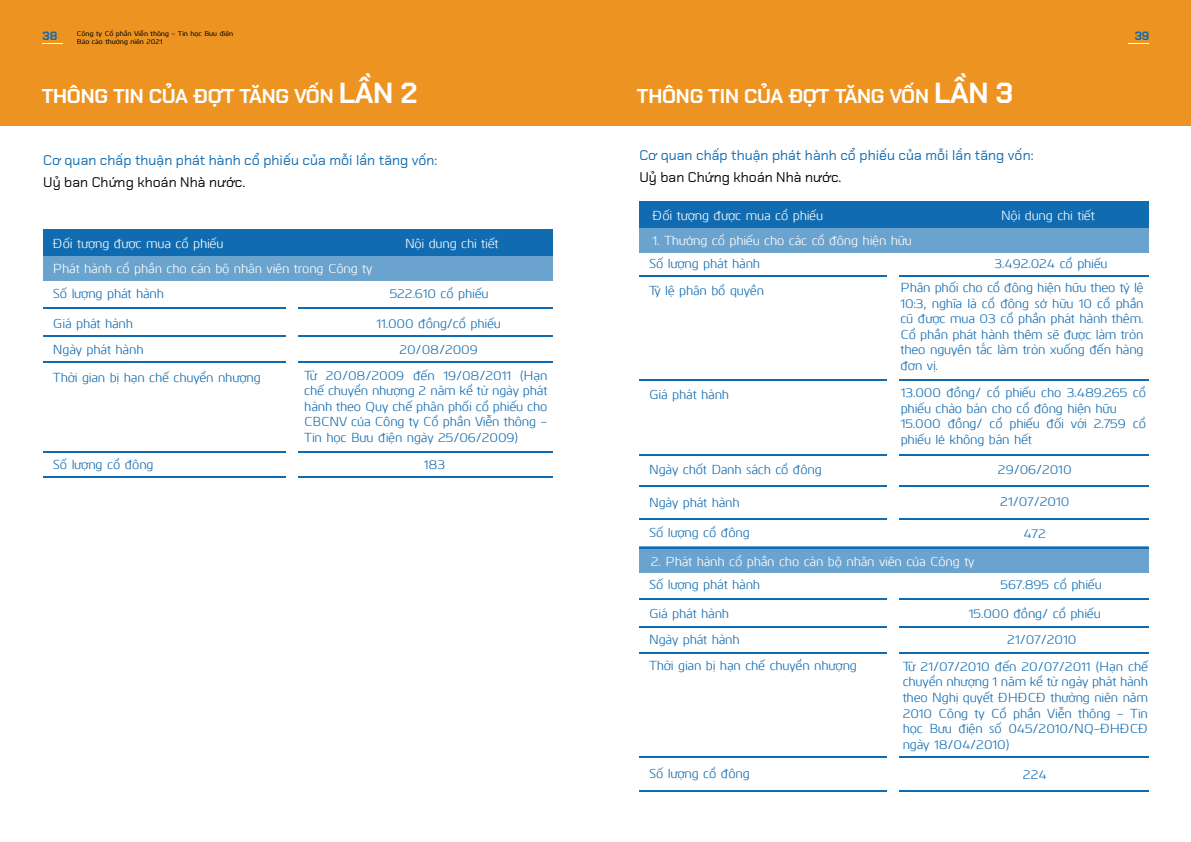
<style>
.page{position:relative;width:1191px;height:842px;background:#fff}
.page>*{position:absolute;margin:0;border:0;box-sizing:border-box;transform-origin:0 0}
.t1{font:700 20px "Chakra Petch";letter-spacing:-.01em;color:#fff}
.t2{font:14px "Chakra Petch";letter-spacing:.005em;color:#106bb0}
.t3{font:14px "Chakra Petch";letter-spacing:.005em;color:#050504}
.t4{font:13px/15.6px "Kuro";letter-spacing:-.01em;color:#106bb0;text-align:justify}
.t5{font:13px "Kuro";letter-spacing:-.01em;color:#fff}
.t6{font:700 12px "Chakra Petch";color:#0f6bae}
.t7{font:500 7px "Kuro";color:#050504}
.s1{font-size:29px}
</style>
<div class="page">
<div style="left:0;top:0;width:1191px;height:126px;background:#ed9321"></div>
<div style="left:43px;top:229px;width:510px;height:27px;background:#106bb0"></div>
<div style="left:43px;top:254px;width:510px;height:26px;background:#6aa3ce"></div>
<hr style="left:43px;top:307px;width:510px;height:2px;background:#106bb0">
<hr style="left:43px;top:336px;width:510px;height:1px;background:#106bb0">
<hr style="left:43px;top:362px;width:510px;height:1px;background:#106bb0">
<hr style="left:43px;top:477px;width:510px;height:1px;background:#106bb0">
<hr style="left:43px;top:452px;width:510px;height:1px;background:#106bb0">
<div style="left:286px;top:294px;width:12px;height:188px;background:#fff"></div>
<div style="left:639px;top:547px;width:509px;height:26px;background:#6aa3ce"></div>
<hr style="left:639px;top:455px;width:509px;height:1px;background:#106bb0">
<hr style="left:639px;top:485px;width:509px;height:2px;background:#106bb0">
<hr style="left:639px;top:518px;width:509px;height:2px;background:#106bb0">
<hr style="left:639px;top:547px;width:509px;height:1px;background:#106bb0">
<div style="left:639px;top:201px;width:509px;height:27px;background:#106bb0"></div>
<div style="left:639px;top:226px;width:509px;height:26px;background:#6aa3ce"></div>
<hr style="left:639px;top:275px;width:509px;height:2px;background:#106bb0">
<hr style="left:639px;top:379px;width:509px;height:2px;background:#106bb0">
<hr style="left:639px;top:598px;width:509px;height:1px;background:#106bb0">
<hr style="left:639px;top:626px;width:509px;height:2px;background:#106bb0">
<hr style="left:639px;top:652px;width:509px;height:2px;background:#106bb0">
<hr style="left:639px;top:756px;width:509px;height:1px;background:#106bb0">
<hr style="left:639px;top:790px;width:509px;height:2px;background:#106bb0">
<div style="left:887px;top:579px;width:12px;height:219px;background:#fff"></div>
<div style="left:887px;top:263px;width:12px;height:280px;background:#fff"></div>
<p class="t6" style="left:43px;top:29px;width:16px">38</p>
<p class="t7" style="left:77px;top:28px;width:158px">Công ty Cổ phần Viễn thông – Tin học Bưu điện</p>
<p class="t7" style="left:77px;top:37px;width:87px">Báo cáo thường niên 2021</p>
<h1 class="t1" style="left:42px;top:84px;width:377px">THÔNG TIN CỦA ĐỢT TĂNG VỐN <span class="s1">LẦN 2</span></h1>
<h1 class="t1" style="left:637px;top:84px;width:378px">THÔNG TIN CỦA ĐỢT TĂNG VỐN <span class="s1">LẦN 3</span></h1>
<p class="t6" style="left:1134px;top:29px;width:16px">39</p>
<p class="t2" style="left:43px;top:152px;width:396px">Cơ quan chấp thuận phát hành cổ phiếu của mỗi lần tăng vốn:</p>
<p class="t3" style="left:43px;top:174px;width:204px">Uỷ ban Chứng khoán Nhà nước.</p>
<p class="t5" style="left:53px;top:234px;width:172px">Đối tượng được mua cổ phiếu</p>
<p class="t4" style="left:53px;top:285px;width:113px">Số lượng phát hành</p>
<p class="t4" style="left:390px;top:285px;width:100px">522.610 cổ phiếu</p>
<p class="t4" style="left:53px;top:314px;width:82px">Giá phát hành</p>
<p class="t4" style="left:376px;top:314px;width:126px">11.000 đồng/cổ phiếu</p>
<p class="t4" style="left:53px;top:340px;width:92px">Ngày phát hành</p>
<p class="t4" style="left:399px;top:340px;width:80px">20/08/2009</p>
<p class="t5" style="left:405px;top:234px;width:95px">Nội dung chi tiết</p>
<p class="t5" style="left:53px;top:259px;width:321px">Phát hành cổ phần cho cán bộ nhân viên trong Công ty</p>
<p class="t4" style="left:53px;top:368px;width:209px">Thời gian bị hạn chế chuyển nhượng</p>
<p class="t4" style="left:304px;top:366px;width:245px">Từ 20/08/2009 đến 19/08/2011 (Hạn chế chuyển nhượng 2 năm kể từ ngày phát hành theo Quy chế phân phối cổ phiếu cho CBCNV của Công ty Cổ phần Viễn thông – Tin học Bưu điện ngày 25/06/2009)</p>
<p class="t4" style="left:53px;top:456px;width:102px">Số lượng cổ đông</p>
<p class="t4" style="left:424px;top:456px;width:23px">183</p>
<p class="t2" style="left:639px;top:146px;width:396px">Cơ quan chấp thuận phát hành cổ phiếu của mỗi lần tăng vốn:</p>
<p class="t3" style="left:639px;top:168px;width:204px">Uỷ ban Chứng khoán Nhà nước.</p>
<p class="t5" style="left:652px;top:206px;width:172px">Đối tượng được mua cổ phiếu</p>
<p class="t4" style="left:649px;top:255px;width:113px">Số lượng phát hành</p>
<p class="t4" style="left:994px;top:255px;width:114px">3.492.024 cổ phiếu</p>
<p class="t4" style="left:649px;top:281px;width:116px">Tỷ lệ phân bổ quyền</p>
<p class="t5" style="left:1001px;top:206px;width:95px">Nội dung chi tiết</p>
<p class="t5" style="left:652px;top:231px;width:261px">1. Thưởng cổ phiếu cho các cổ đông hiện hữu</p>
<p class="t4" style="left:900px;top:279px;width:245px">Phân phối cho cổ đông hiện hữu theo tỷ lệ 10:3, nghĩa là cổ đông sở hữu 10 cổ phần cũ được mua 03 cổ phần phát hành thêm.<br>Cổ phần phát hành thêm sẽ được làm tròn theo nguyên tắc làm tròn xuống đến hàng đơn vị.</p>
<p class="t4" style="left:649px;top:386px;width:82px">Giá phát hành</p>
<p class="t4" style="left:900px;top:384px;width:247px;text-align:left">13.000 đồng/ cổ phiếu cho 3.489.265 cổ phiếu chào bán cho cổ đông hiện hữu<br>15.000 đồng/ cổ phiếu đối với 2.759 cổ phiếu lẻ không bán hết</p>
<p class="t4" style="left:649px;top:461px;width:174px">Ngày chốt Danh sách cổ đông</p>
<p class="t4" style="left:649px;top:494px;width:92px">Ngày phát hành</p>
<p class="t4" style="left:649px;top:524px;width:102px">Số lượng cổ đông</p>
<p class="t5" style="left:651px;top:552px;width:325px">2. Phát hành cổ phần cho cán bộ nhân viên của Công ty</p>
<p class="t4" style="left:998px;top:461px;width:75px">29/06/2010</p>
<p class="t4" style="left:1000px;top:493px;width:71px">21/07/2010</p>
<p class="t4" style="left:1023px;top:525px;width:24px">472</p>
<p class="t4" style="left:649px;top:576px;width:113px">Số lượng phát hành</p>
<p class="t4" style="left:1000px;top:576px;width:103px">567.895 cổ phiếu</p>
<p class="t4" style="left:649px;top:605px;width:82px">Giá phát hành</p>
<p class="t4" style="left:969px;top:605px;width:133px">15.000 đồng/ cổ phiếu</p>
<p class="t4" style="left:649px;top:631px;width:92px">Ngày phát hành</p>
<p class="t4" style="left:1007px;top:631px;width:71px">21/07/2010</p>
<p class="t4" style="left:649px;top:657px;width:209px">Thời gian bị hạn chế chuyển nhượng</p>
<p class="t4" style="left:902px;top:658px;width:247px">Từ 21/07/2010 đến 20/07/2011 (Hạn chế chuyển nhượng 1 năm kể từ ngày phát hành theo Nghị quyết ĐHĐCĐ thường niên năm 2010 Công ty Cổ phần Viễn thông – Tin học Bưu điện số 045/2010/NQ-ĐHĐCĐ ngày 18/04/2010)</p>
<p class="t4" style="left:649px;top:764px;width:102px">Số lượng cổ đông</p>
<p class="t4" style="left:1023px;top:766px;width:25px">224</p>
</div>
